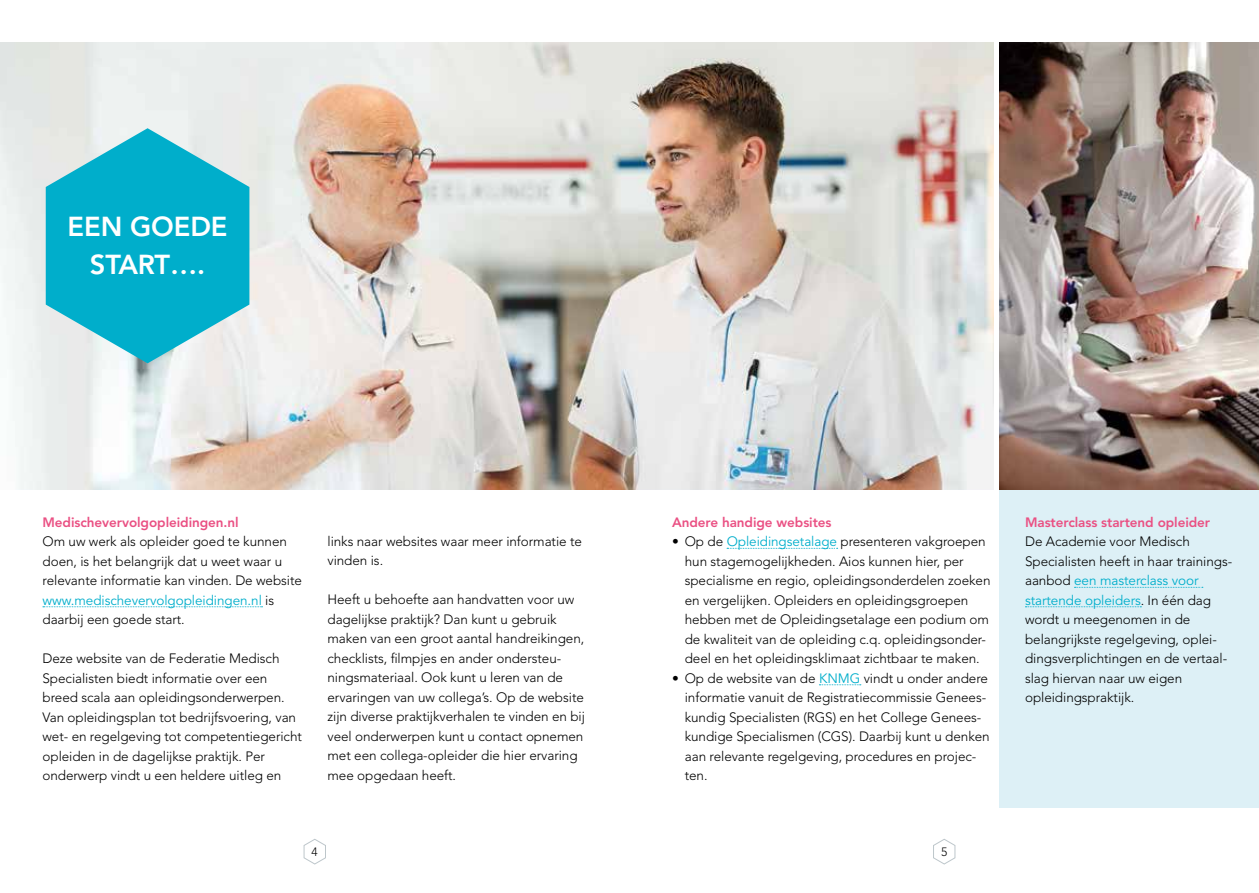
<style>
.page{position:relative;width:1259px;height:893px;background:#fff}
.page>*{position:absolute;margin:0;border:0;box-sizing:border-box;transform-origin:0 0}
.t1{font:800 27.3px/37.5px "Avenir LT Std";letter-spacing:-.005em;color:#fff;text-align:center}
.t2{font:300 13.5px/19.5px "Avenir LT Std";letter-spacing:-.005em;color:#000}
.t3{font:800 13.5px "Avenir LT Std";letter-spacing:-.005em;color:#ea5083}
.t4{font:300 12px "Avenir LT Std";color:#000}
.s1{font-weight:400;color:#00aecb}
</style>
<div class="page">
<div style="left:999px;top:479px;width:260px;height:329px;background:#ddf0f6"></div>
<svg style="left:303px;top:839px;width:23px;height:26px"></svg>
<svg style="left:933px;top:839px;width:22px;height:26px"></svg>
<img style="left:0;top:43px;width:993px;height:446px">
<img style="left:999px;top:43px;width:260px;height:446px">
<svg style="left:727px;top:548px;width:110px;height:1px"></svg>
<svg style="left:819px;top:684px;width:42px;height:1px"></svg>
<svg style="left:1074px;top:587px;width:129px;height:1px"></svg>
<svg style="left:1025px;top:606px;width:116px;height:1px"></svg>
<svg style="left:46px;top:128px;width:203px;height:235px;background:#3abdd2"></svg>
<svg style="left:43px;top:606px;width:219px;height:1px"></svg>
<h1 class="t1" style="left:68px;top:208px;width:161px">EEN GOEDE<br>START….</h1>
<p class="t3" style="left:43px;top:514px;width:198px">Medischevervolgopleidingen.nl</p>
<p class="t2" style="left:43px;top:532px;width:261px">Om uw werk als opleider goed te kunnen doen, is het belangrijk dat u weet waar u relevante informatie kan vinden. De website <span class="s1">www.medischevervolgopleidingen.nl</span> is daarbij een goede start.</p>
<p class="t2" style="left:43px;top:649px;width:261px">Deze website van de Federatie Medisch Specialisten biedt informatie over een breed scala aan opleidingsonderwerpen.<br>Van opleidingsplan tot bedrijfsvoering, van wet- en regelgeving tot competentiegericht opleiden in de dagelijkse praktijk. Per onderwerp vindt u een heldere uitleg en</p>
<p class="t2" style="left:327px;top:532px;width:256px">links naar websites waar meer informatie te vinden is.</p>
<p class="t2" style="left:327px;top:590px;width:259px">Heeft u behoefte aan handvatten voor uw dagelijkse praktijk? Dan kunt u gebruik maken van een groot aantal handreikingen, checklists, filmpjes en ander ondersteu&shy;ningsmateriaal. Ook kunt u leren van de ervaringen van uw collega’s. Op de website zijn diverse praktijkverhalen te vinden en bij veel onderwerpen kunt u contact opnemen met een collega-opleider die hier ervaring mee opgedaan heeft.</p>
<p class="t3" style="left:672px;top:514px;width:161px">Andere handige websites</p>
<p class="t2" style="left:685px;top:532px;width:307px;text-indent:-13px">• Op de <span class="s1">Opleidingsetalage</span> presenteren vakgroepen hun stagemogelijkheden. Aios kunnen hier, per specialisme en regio, opleidingsonderdelen zoeken en vergelijken. Opleiders en opleidingsgroepen hebben met de Opleidingsetalage een podium om de kwaliteit van de opleiding c.q. opleidingsonder&shy;deel en het opleidingsklimaat zichtbaar te maken.</p>
<p class="t2" style="left:685px;top:668px;width:306px;text-indent:-13px">• Op de website van de <span class="s1">KNMG</span> vindt u onder andere informatie vanuit de Registratiecommissie Genees&shy;kundig Specialisten (RGS) en het College Genees&shy;kundige Specialismen (CGS). Daarbij kunt u denken aan relevante regelgeving, procedures en projec&shy;ten.</p>
<p class="t4" style="left:311px;top:845px;width:8px">4</p>
<p class="t4" style="left:941px;top:845px;width:8px">5</p>
<p class="t3" style="left:1025px;top:514px;width:187px">Masterclass startend opleider</p>
<p class="t2" style="left:1025px;top:532px;width:209px">De Academie voor Medisch<br>Specialisten heeft in haar trainings&shy;aanbod <span class="s1">een masterclass voor startende opleiders</span>. In één dag wordt u meegenomen in de belangrijkste regelgeving, oplei&shy;dingsverplichtingen en de vertaal&shy;slag hiervan naar uw eigen opleidingspraktijk.</p>
</div>
